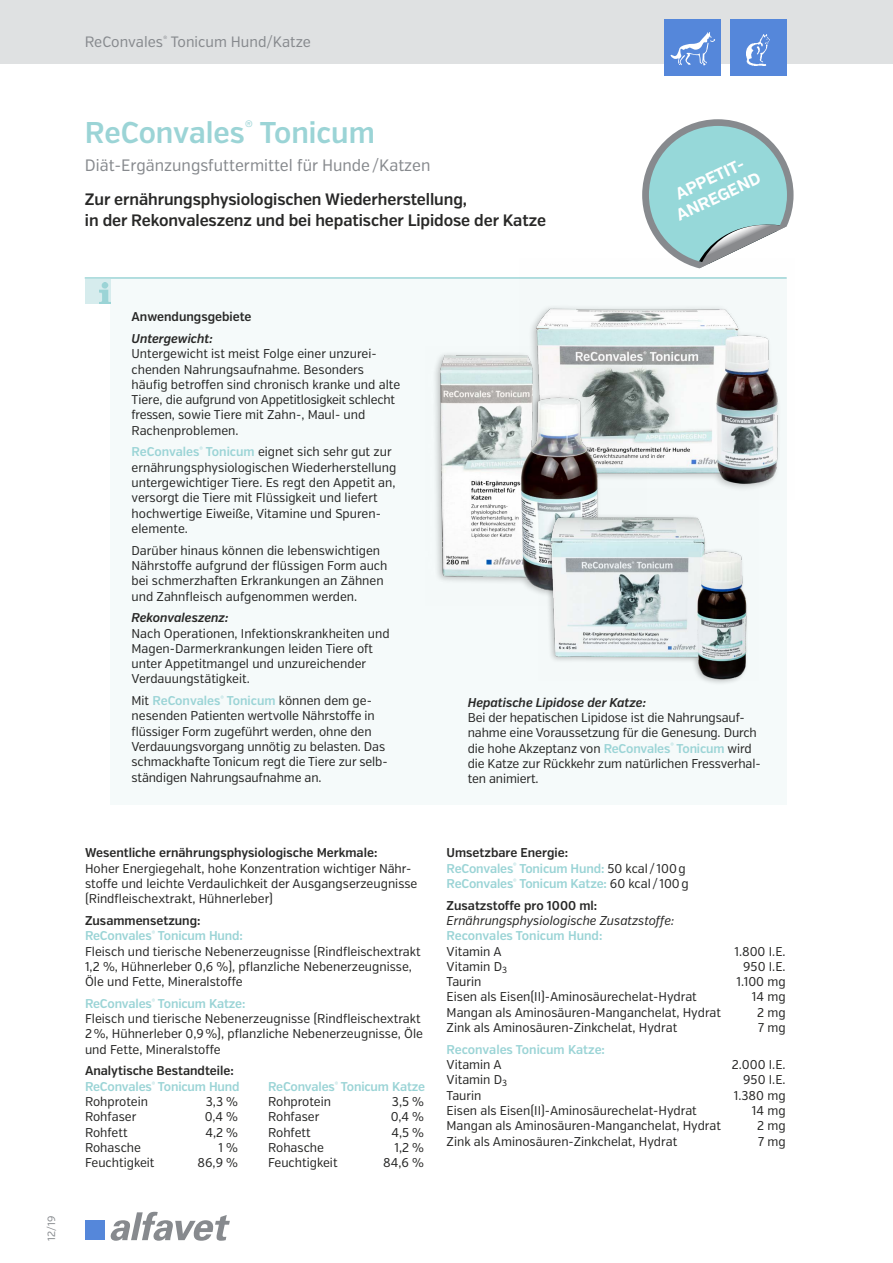
<style>
.page{position:relative;width:893px;height:1263px;background:#fff}
.page>*{position:absolute;margin:0;border:0;box-sizing:border-box;transform-origin:0 0}
.t1{font:600 30px "Verb Cond";color:#9bd4d6}
.t2{font:600 16.5px/21px "Verb Cond";letter-spacing:-.005em;color:#282827}
.t3{font:16.5px "Verb Cond";color:#878a8e}
.t4{font:700 16.5px/19.8px "Verb";color:#fff;text-align:center}
.t5{font:15px "Verb Cond";color:#878a8e}
.t6{font:12.75px/15.3px "Verb Cond";color:#282827}
.t7{font:600 12.75px/15.3px "Verb Cond";letter-spacing:-.01em;color:#9bd4d6}
.t8{font:600 12.75px/15.3px "Verb Cond";color:#282827}
.t9{font:italic 600 12.75px "Verb Cond";color:#282827}
.t10{font:italic 12.75px "Verb Cond";color:#282827}
.t11{font:10.5px "Verb";color:#878a8e}
.s1{font-weight:600;color:#9bd4d6}
.s2{font-weight:600}
.s3{color:#9bd4d6}
.s4{color:#282827}
.s5{font-weight:400;color:#282827}
</style>
<div class="page">
<div style="left:0;top:0;width:893px;height:64px;background:#dfe1e2"></div>
<svg style="left:110px;top:1212px;width:120px;height:29px"></svg>
<div style="left:85px;top:1220px;width:20px;height:20px;background:#5587da"></div>
<div style="left:730px;top:19px;width:56px;height:57px;background:#5587da"></div>
<img style="left:746px;top:35px;width:24px;height:30px">
<div style="left:665px;top:19px;width:56px;height:57px;background:#5587da"></div>
<svg style="left:671px;top:32px;width:44px;height:33px"></svg>
<div style="left:110px;top:278px;width:677px;height:526px;background:#f5fafa"></div>
<div style="left:85px;top:279px;width:25px;height:24px;background:#d6eced"></div>
<img style="left:99px;top:283px;width:11px;height:20px">
<hr style="left:85px;top:277px;width:702px;height:2px;background:#9bd4d6">
<img style="left:520px;top:268px;width:267px;height:220px">
<svg style="left:642px;top:119px;width:151px;height:149px"></svg>
<img style="left:435px;top:346px;width:211px;height:247px">
<div style="left:544px;top:513px;width:205px;height:173px;background:#000;opacity:.25"></div>
<img style="left:539px;top:488px;width:210px;height:192px">
<p class="t5" style="left:85px;top:33px;width:228px">ReConvales<sup>®</sup> Tonicum Hund/Katze</p>
<h1 class="t1" style="left:85px;top:115px;width:291px">ReConvales<sup>®</sup> Tonicum</h1>
<p class="t3" style="left:85px;top:156px;width:347px">Diät-Ergänzungsfuttermittel für Hunde/Katzen</p>
<p class="t2" style="left:85px;top:189px;width:463px">Zur ernährungsphysiologischen Wiederherstellung,<br>in der Rekonvaleszenz und bei hepatischer Lipidose der Katze</p>
<p class="t4" style="left:665px;top:189px;width:93px;rotate:-25deg">APPETIT-<br>ANREGEND</p>
<p class="t11" style="left:45px;top:1240px;width:26px;rotate:-90deg">12/19</p>
<p class="t8" style="left:132px;top:309px;width:121px">Anwendungsgebiete</p>
<p class="t9" style="left:132px;top:331px;width:83px">Untergewicht:</p>
<p class="t6" style="left:132px;top:346px;width:270px">Untergewicht ist meist Folge einer unzurei&shy;chenden Nahrungsaufnahme. Besonders häufig betroffen sind chronisch kranke und alte Tiere, die aufgrund von Appetitlosigkeit schlecht fressen, sowie Tiere mit Zahn-, Maul- und Rachenproblemen.</p>
<p class="t6" style="left:132px;top:445px;width:266px"><span class="s1">ReConvales</span><sup>®</sup> <span class="s1">Tonicum</span> eignet sich sehr gut zur ernährungsphysiologischen Wiederherstellung untergewichtiger Tiere. Es regt den Appetit an, versorgt die Tiere mit Flüssigkeit und liefert hochwertige Eiweiße, Vitamine und Spuren&shy;elemente.</p>
<p class="t6" style="left:132px;top:543px;width:257px">Darüber hinaus können die lebenswichtigen Nährstoffe aufgrund der flüssigen Form auch bei schmerzhaften Erkrankungen an Zähnen und Zahnfleisch aufgenommen werden.</p>
<p class="t9" style="left:132px;top:610px;width:98px">Rekonvaleszenz:</p>
<p class="t6" style="left:132px;top:626px;width:260px">Nach Operationen, Infektionskrankheiten und Magen-Darmerkrankungen leiden Tiere oft unter Appetitmangel und unzureichender Verdauungstätigkeit.</p>
<p class="t6" style="left:132px;top:693px;width:258px">Mit <span class="s1">ReConvales</span><sup>®</sup> <span class="s1">Tonicum</span> können dem ge&shy;nesenden Patienten wertvolle Nährstoffe in flüssiger Form zugeführt werden, ohne den Verdauungsvorgang unnötig zu belasten. Das schmackhafte Tonicum regt die Tiere zur selb&shy;ständigen Nahrungsaufnahme an.</p>
<p class="t9" style="left:468px;top:694px;width:180px">Hepatische Lipidose der Katze:</p>
<p class="t6" style="left:468px;top:710px;width:294px">Bei der hepatischen Lipidose ist die Nahrungsauf&shy;nahme eine Voraussetzung für die Genesung. Durch die hohe Akzeptanz von <span class="s1">ReConvales</span><sup>®</sup> <span class="s1">Tonicum</span> wird die Katze zur Rückkehr zum natürlichen Fressverhal&shy;ten animiert.</p>
<p class="t8" style="left:85px;top:845px;width:294px">Wesentliche ernährungsphysiologische Merkmale:</p>
<p class="t6" style="left:85px;top:861px;width:334px">Hoher Energiegehalt, hohe Konzentration wichtiger Nähr&shy;stoffe und leichte Verdaulichkeit der Ausgangserzeugnisse (Rindfleischextrakt, Hühnerleber)</p>
<p class="t6" style="left:85px;top:913px;width:337px"><span class="s2">Zusammensetzung:<br></span><span class="s1">ReConvales</span><sup>®</sup> <span class="s1">Tonicum Hund:<br></span>Fleisch und tierische Nebenerzeugnisse (Rindfleischextrakt 1,2 %, Hühnerleber 0,6 %), pflanzliche Nebenerzeugnisse, Öle und Fette, Mineralstoffe</p>
<p class="t6" style="left:85px;top:996px;width:339px"><span class="s1">ReConvales</span><sup>®</sup> <span class="s1">Tonicum Katze:<br></span>Fleisch und tierische Nebenerzeugnisse (Rindfleischextrakt 2%, Hühnerleber 0,9%), pflanzliche Nebenerzeugnisse, Öle und Fette, Mineralstoffe</p>
<p class="t8" style="left:85px;top:1063px;width:156px">Analytische Bestandteile:<br><span class="s3">ReConvales</span><sup>®</sup> <span class="s3">Tonicum Hund</span></p>
<p class="t7" style="left:268px;top:1079px;width:159px">ReConvales<sup>®</sup> Tonicum Katze</p>
<p class="t6" style="left:85px;top:1094px;width:65px">Rohprotein</p>
<p class="t6" style="left:206px;top:1094px;width:34px">3,3 %</p>
<p class="t6" style="left:268px;top:1094px;width:65px">Rohprotein</p>
<p class="t6" style="left:392px;top:1094px;width:34px">3,5 %</p>
<p class="t6" style="left:85px;top:1109px;width:53px">Rohfaser</p>
<p class="t6" style="left:205px;top:1109px;width:35px">0,4 %</p>
<p class="t6" style="left:268px;top:1109px;width:53px">Rohfaser</p>
<p class="t6" style="left:391px;top:1109px;width:35px">0,4 %</p>
<p class="t6" style="left:85px;top:1125px;width:44px">Rohfett</p>
<p class="t6" style="left:205px;top:1125px;width:34px">4,2 %</p>
<p class="t6" style="left:268px;top:1125px;width:44px">Rohfett</p>
<p class="t6" style="left:391px;top:1125px;width:34px">4,5 %</p>
<p class="t6" style="left:85px;top:1140px;width:58px">Rohasche</p>
<p class="t6" style="left:219px;top:1140px;width:21px">1%</p>
<p class="t6" style="left:268px;top:1140px;width:58px">Rohasche</p>
<p class="t6" style="left:394px;top:1140px;width:31px">1,2 %</p>
<p class="t6" style="left:85px;top:1155px;width:71px">Feuchtigkeit</p>
<p class="t6" style="left:198px;top:1155px;width:42px">86,9 %</p>
<p class="t6" style="left:268px;top:1155px;width:71px">Feuchtigkeit</p>
<p class="t6" style="left:383px;top:1155px;width:42px">84,6 %</p>
<p class="t7" style="left:447px;top:845px;width:244px"><span class="s4">Umsetzbare Energie:<br></span>ReConvales<sup>®</sup> Tonicum Hund: <span class="s5">50 kcal / 100g<br></span>ReConvales<sup>®</sup> Tonicum Katze: <span class="s5">60 kcal / 100g</span></p>
<p class="t8" style="left:447px;top:898px;width:152px">Zusatzstoffe pro 1000 ml:</p>
<p class="t10" style="left:447px;top:913px;width:229px">Ernährungsphysiologische Zusatzstoffe:</p>
<p class="t7" style="left:447px;top:928px;width:157px">Reconvales Tonicum Hund:</p>
<p class="t6" style="left:447px;top:944px;width:57px">Vitamin A</p>
<p class="t6" style="left:734px;top:944px;width:53px">1.800 I.E.</p>
<p class="t6" style="left:447px;top:959px;width:62px">Vitamin D<sub>3</sub></p>
<p class="t6" style="left:743px;top:959px;width:44px">950 I.E.</p>
<p class="t6" style="left:447px;top:974px;width:36px">Taurin</p>
<p class="t6" style="left:736px;top:974px;width:51px">1.100 mg</p>
<p class="t6" style="left:447px;top:989px;width:252px">Eisen als Eisen(II)-Aminosäurechelat-Hydrat</p>
<p class="t6" style="left:752px;top:989px;width:35px">14 mg</p>
<p class="t6" style="left:447px;top:1005px;width:276px">Mangan als Aminosäuren-Manganchelat, Hydrat</p>
<p class="t6" style="left:757px;top:1005px;width:30px">2 mg</p>
<p class="t6" style="left:447px;top:1020px;width:232px">Zink als Aminosäuren-Zinkchelat, Hydrat</p>
<p class="t6" style="left:758px;top:1020px;width:29px">7 mg</p>
<p class="t7" style="left:447px;top:1042px;width:160px">Reconvales Tonicum Katze:</p>
<p class="t6" style="left:447px;top:1057px;width:57px">Vitamin A</p>
<p class="t6" style="left:732px;top:1057px;width:55px">2.000 I.E.</p>
<p class="t6" style="left:447px;top:1072px;width:62px">Vitamin D<sub>3</sub></p>
<p class="t6" style="left:743px;top:1072px;width:44px">950 I.E.</p>
<p class="t6" style="left:447px;top:1088px;width:36px">Taurin</p>
<p class="t6" style="left:734px;top:1088px;width:53px">1.380 mg</p>
<p class="t6" style="left:447px;top:1103px;width:252px">Eisen als Eisen(II)-Aminosäurechelat-Hydrat</p>
<p class="t6" style="left:752px;top:1103px;width:35px">14 mg</p>
<p class="t6" style="left:447px;top:1118px;width:276px">Mangan als Aminosäuren-Manganchelat, Hydrat</p>
<p class="t6" style="left:757px;top:1118px;width:30px">2 mg</p>
<p class="t6" style="left:447px;top:1134px;width:232px">Zink als Aminosäuren-Zinkchelat, Hydrat</p>
<p class="t6" style="left:758px;top:1134px;width:29px">7 mg</p>
</div>
